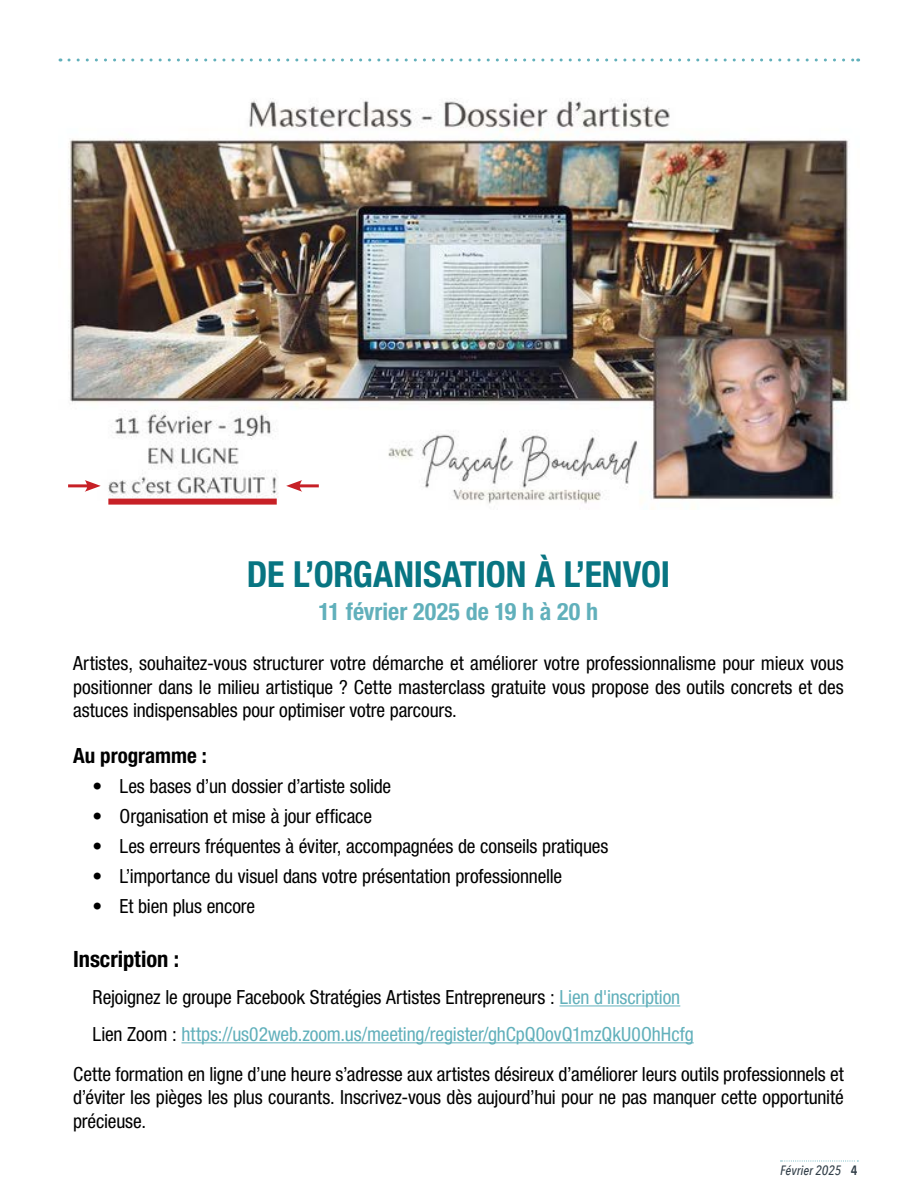
<style>
.page{position:relative;width:918px;height:1188px;background:#fff}
.page>*{position:absolute;margin:0;border:0;box-sizing:border-box;transform-origin:0 0}
.t1{font:700 condensed 36px "Helvetica Neue LT Pro";letter-spacing:-.005em;color:#087582}
.t2{font:700 condensed 24px "Helvetica Neue LT Pro";color:#61b0bb}
.t3{font:700 condensed 22.5px "Helvetica Neue LT Pro";color:#000}
.t4{font:700 condensed 21px "Helvetica Neue LT Pro";color:#000}
.t5{font:condensed 19.5px/23.4px "Helvetica Neue LT Pro";letter-spacing:-.005em;color:#000;text-align:justify}
.t6{font:condensed 19.5px/36.9px "Helvetica Neue LT Pro";letter-spacing:-.005em;color:#61b0bb}
.t7{font:italic 500 13.5px "Avenir Next Condensed";color:#313e48}
.s1{color:#000}
.s2{font-weight:600;font-style:normal}
</style>
<div class="page">
<svg style="left:781px;top:1161px;width:77px;height:1px"></svg>
<svg style="left:69px;top:58px;width:790px;height:4px"></svg>
<img style="left:68px;top:98px;width:782px;height:406px">
<hr style="left:560px;top:1005px;width:120px;height:1px;background:#61b0bb">
<hr style="left:181px;top:1042px;width:513px;height:1px;background:#61b0bb">
<div style="left:108px;top:499px;width:169px;height:6px;background:#c72026"></div>
<hr style="left:68px;top:484px;width:22px;height:3px;background:#c72026">
<svg style="left:85px;top:480px;width:16px;height:12px"></svg>
<hr style="left:297px;top:484px;width:22px;height:3px;background:#c72026">
<svg style="left:286px;top:480px;width:16px;height:12px"></svg>
<h1 class="t1" style="left:247px;top:552px;width:425px">DE L’ORGANISATION À L’ENVOI</h1>
<p class="t2" style="left:319px;top:597px;width:281px">11 février 2025 de 19 h à 20 h</p>
<p class="t5" style="left:73px;top:651px;width:772px">Artistes, souhaitez-vous structurer votre démarche et améliorer votre professionnalisme pour mieux vous positionner dans le milieu artistique ? Cette masterclass gratuite vous propose des outils concrets et des astuces indispensables pour optimiser votre parcours.</p>
<p class="t4" style="left:73px;top:743px;width:135px">Au programme :</p>
<p class="t5" style="left:93px;top:774px;width:300px">• Les bases d’un dossier d’artiste solide</p>
<p class="t5" style="left:93px;top:804px;width:281px">• Organisation et mise à jour efficace</p>
<p class="t5" style="left:93px;top:834px;width:517px">• Les erreurs fréquentes à éviter, accompagnées de conseils pratiques</p>
<p class="t5" style="left:93px;top:864px;width:471px">• L’importance du visuel dans votre présentation professionnelle</p>
<p class="t5" style="left:93px;top:894px;width:164px">• Et bien plus encore</p>
<p class="t3" style="left:73px;top:945px;width:108px">Inscription :</p>
<p class="t6" style="left:93px;top:979px;width:603px"><span class="s1">Rejoignez le groupe Facebook Stratégies Artistes Entrepreneurs :</span> Lien d'inscription<br><span class="s1">Lien Zoom :</span> https://us02web.zoom.us/meeting/register/ghCpQ0ovQ1mzQkU0OhHcfg</p>
<p class="t5" style="left:73px;top:1062px;width:772px">Cette formation en ligne d’une heure s’adresse aux artistes désireux d’améliorer leurs outils professionnels et d’éviter les pièges les plus courants. Inscrivez-vous dès aujourd’hui pour ne pas manquer cette opportunité précieuse.</p>
<p class="t7" style="left:780px;top:1162px;width:79px">Février 2025 <span class="s2">4</span></p>
</div>
